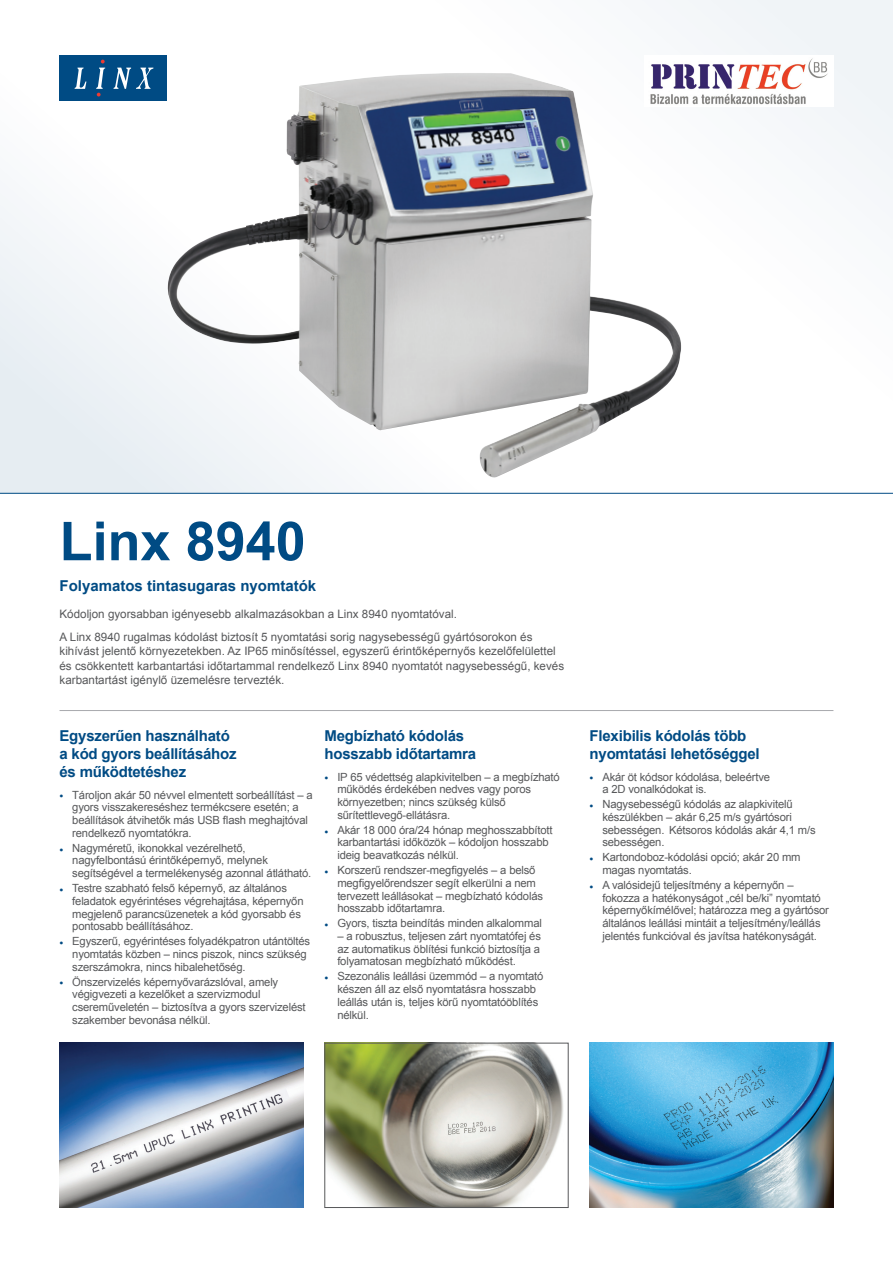
<style>
.page{position:relative;width:893px;height:1263px;background:#fff}
.page>*{position:absolute;margin:0;border:0;box-sizing:border-box;transform-origin:0 0}
.Heading{font:700 54px "Arial";color:#004b84}
.Subheader{font:700 15px/18px "Arial";letter-spacing:-.015em;color:#004b84}
.t1{font:11.7px/14.2px "Arial";color:#57585a}
.t2{font:11.25px/12.8px "Arial";letter-spacing:-.015em;color:#57585a}
.s1{color:#004b84}
</style>
<div class="page">
<svg style="left:0;top:0;width:893px;height:493px"></svg>
<div style="left:60px;top:55px;width:107px;height:46px;background:#004b84"></div>
<svg style="left:75px;top:68px;width:11px;height:21px"></svg>
<svg style="left:114px;top:68px;width:39px;height:21px"></svg>
<svg style="left:96px;top:60px;width:9px;height:36px"></svg>
<hr style="left:0;top:493px;width:893px;height:1px;background:#004b84">
<img style="left:167px;top:73px;width:506px;height:357px">
<hr style="left:60px;top:710px;width:773px;height:1px;background:#a8a9ad">
<img style="left:590px;top:1043px;width:243px;height:165px">
<img style="left:60px;top:1043px;width:243px;height:165px">
<img style="left:327px;top:1045px;width:236px;height:161px">
<div style="left:325px;top:1043px;width:243px;height:165px;border:1px solid #57585a"></div>
<img style="left:644px;top:55px;width:189px;height:51px">
<p class="Heading" style="left:60px;top:505px;width:248px">Linx 8940</p>
<p class="Subheader" style="left:60px;top:577px;width:258px">Folyamatos tintasugaras nyomtatók</p>
<p class="t1" style="left:60px;top:607px;width:399px">Kódoljon gyorsabban igényesebb alkalmazásokban a Linx 8940 nyomtatóval.</p>
<p class="t1" style="left:60px;top:630px;width:506px">A Linx 8940 rugalmas kódolást biztosít 5 nyomtatási sorig nagysebességű gyártósorokon és kihívást jelentő környezetekben. Az IP65 minősítéssel, egyszerű érintőképernyős kezelőfelülettel és csökkentett karbantartási időtartammal rendelkező Linx 8940 nyomtatót nagysebességű, kevés karbantartást igénylő üzemelésre tervezték.</p>
<p class="Subheader" style="left:60px;top:727px;width:179px">Egyszerűen használható a kód gyors beállításához és működtetéshez</p>
<p class="t2" style="left:72px;top:788px;width:242px;text-indent:-13px"><span class="s1">•</span> Tároljon akár 50 névvel elmentett sorbeállítást – a gyors visszakereséshez termékcsere esetén; a beállítások átvihetők más USB flash meghajtóval rendelkező nyomtatókra.</p>
<p class="t2" style="left:72px;top:841px;width:241px;text-indent:-13px"><span class="s1">•</span> Nagyméretű, ikonokkal vezérelhető, nagyfelbontású érintőképernyő, melynek segítségével a termelékenység azonnal átlátható.</p>
<p class="t2" style="left:72px;top:882px;width:233px;text-indent:-13px"><span class="s1">•</span> Testre szabható felső képernyő, az általános feladatok egyérintéses végrehajtása, képernyőn megjelenő parancsüzenetek a kód gyorsabb és pontosabb beállításához.</p>
<p class="t2" style="left:72px;top:935px;width:239px;text-indent:-13px"><span class="s1">•</span> Egyszerű, egyérintéses folyadékpatron utántöltés nyomtatás közben – nincs piszok, nincs szükség szerszámokra, nincs hibalehetőség.</p>
<p class="t2" style="left:72px;top:975px;width:235px;text-indent:-13px"><span class="s1">•</span> Önszervizelés képernyővarázslóval, amely végigvezeti a kezelőket a szervizmodul csereműveletén – biztosítva a gyors szervizelést szakember bevonása nélkül.</p>
<p class="Subheader" style="left:325px;top:727px;width:153px">Megbízható kódolás hosszabb időtartamra</p>
<p class="t2" style="left:337px;top:770px;width:224px;text-indent:-13px"><span class="s1">•</span> IP 65 védettség alapkivitelben – a megbízható működés érdekében nedves vagy poros környezetben; nincs szükség külső sűrítettlevegő-ellátásra.</p>
<p class="t2" style="left:337px;top:823px;width:217px;text-indent:-13px"><span class="s1">•</span> Akár 18 000 óra/24 hónap meghosszabbított karbantartási időközök – kódoljon hosszabb ideig beavatkozás nélkül.</p>
<p class="t2" style="left:337px;top:864px;width:207px;text-indent:-13px"><span class="s1">•</span> Korszerű rendszer-megfigyelés – a belső megfigyelőrendszer segít elkerülni a nem tervezett leállásokat – megbízható kódolás hosszabb időtartamra.</p>
<p class="t2" style="left:325px;top:917px;width:219px"><span class="s1">•</span> Gyors, tiszta beindítás minden alkalommal</p>
<p class="t2" style="left:337px;top:930px;width:205px;text-align:justify">– a robusztus, teljesen zárt nyomtatófej és az automatikus öblítési funkció biztosítja a folyamatosan megbízható működést.</p>
<p class="t2" style="left:337px;top:970px;width:207px;text-indent:-13px"><span class="s1">•</span> Szezonális leállási üzemmód – a nyomtató készen áll az első nyomtatásra hosszabb leállás után is, teljes körű nyomtatóöblítés nélkül.</p>
<p class="Subheader" style="left:590px;top:727px;width:172px">Flexibilis kódolás több nyomtatási lehetőséggel</p>
<p class="t2" style="left:602px;top:770px;width:169px;text-indent:-13px"><span class="s1">•</span> Akár öt kódsor kódolása, beleértve a 2D vonalkódokat is.</p>
<p class="t2" style="left:602px;top:798px;width:215px;text-indent:-13px"><span class="s1">•</span> Nagysebességű kódolás az alapkivitelű készülékben – akár 6,25 m/s gyártósori sebességen. Kétsoros kódolás akár 4,1 m/s sebességen.</p>
<p class="t2" style="left:602px;top:851px;width:200px;text-indent:-13px"><span class="s1">•</span> Kartondoboz-kódolási opció; akár 20 mm magas nyomtatás.</p>
<p class="t2" style="left:602px;top:879px;width:228px;text-indent:-13px"><span class="s1">•</span> A valósidejű teljesítmény a képernyőn – fokozza a hatékonyságot „cél be/ki” nyomtató képernyőkímélővel; határozza meg a gyártósor általános leállási mintáit a teljesítmény/leállás jelentés funkcióval és javítsa hatékonyságát.</p>
</div>
